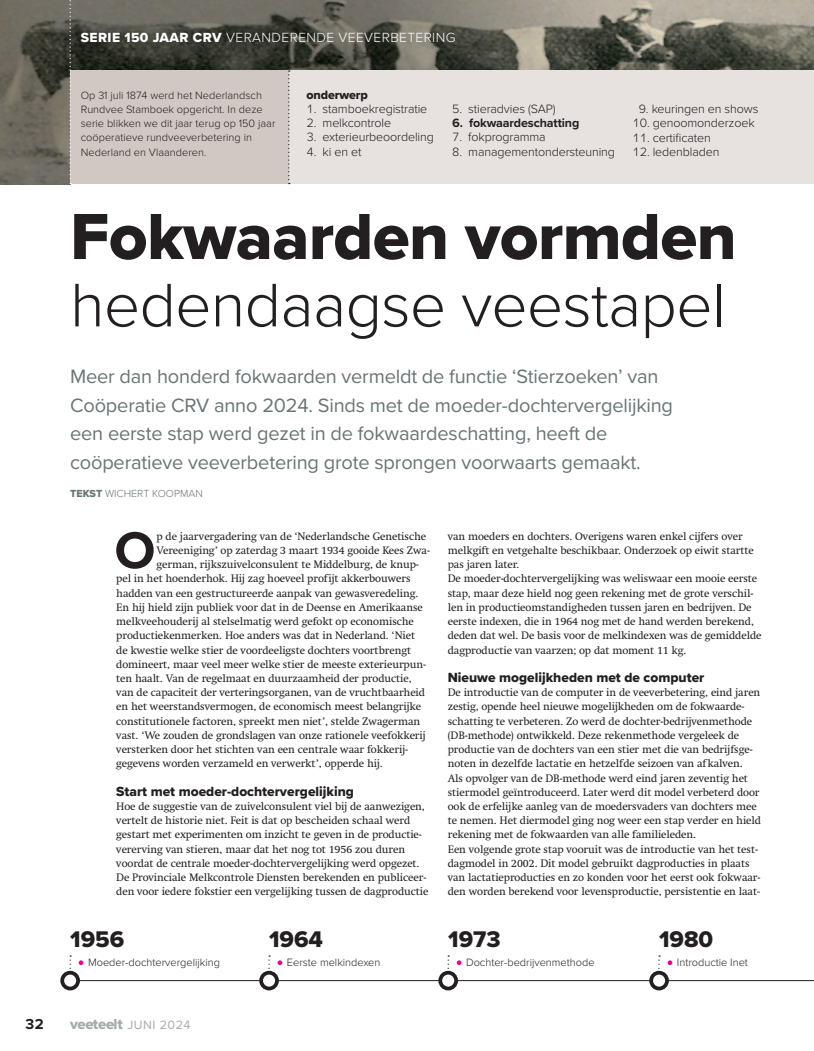
<style>
.page{position:relative;width:814px;height:1051px;background:#fff}
.page>*{position:absolute;margin:0;border:0;box-sizing:border-box;transform-origin:0 0}
.t1{font:67.5px "Proxima Nova Extrabld";letter-spacing:-.01em;color:#231f20}
.t2{font:300 63.75px "Proxima Nova";letter-spacing:-.01em;color:#231f20}
.t3{font:700 53.62px "Proxima Nova";color:#231f20}
.t4{font:23.5px "Proxima Nova Extrabld";color:#231f20}
.t5{font:20px/28.5px "Proxima Nova";letter-spacing:-.01em;color:#687575}
.t6{font:15px "Proxima Nova Extrabld";letter-spacing:-.02em;color:#a6acac}
.t7{font:700 15px "Proxima Nova";color:#231f20}
.t8{font:13.75px "Proxima Nova Extrabld";color:#231f20}
.t9{font:300 13.75px "Proxima Nova";letter-spacing:.03em;color:#fff}
.t10{font:300 12.5px "Proxima Nova";letter-spacing:-.01em;color:#231f20}
.t11{font:700 12.5px "Proxima Nova";letter-spacing:-.01em;color:#231f20}
.t12{font:12.5px "Proxima Nova Extrabld";letter-spacing:-.01em;color:#231f20}
.t13{font:11px/14.2px "Swift LT Pro";letter-spacing:-.01em;color:#231f20}
.t14{font:300 11px/14.2px "Proxima Nova";color:#231f20}
.t15{font:300 10.62px "Proxima Nova";color:#687575}
.s1{font-family:"Proxima Nova Extrabld";font-weight:400}
.s2{font-family:"Proxima Nova";font-size:12.5px}
</style>
<div class="page">
<img style="left:211px;top:0;width:602px;height:70px">
<img style="left:0;top:0;width:211px;height:86px">
<img style="left:0;top:86px;width:70px;height:98px">
<div style="left:70px;top:70px;width:743px;height:114px;background:#e7e2e0"></div>
<div style="left:70px;top:70px;width:219px;height:114px;background:#d1c8c4"></div>
<svg style="left:288px;top:70px;width:2px;height:114px"></svg>
<hr style="left:70px;top:980px;width:743px;height:1px;background:#231f20">
<svg style="left:277px;top:960px;width:5px;height:5px"></svg>
<svg style="left:268px;top:955px;width:2px;height:16px"></svg>
<div style="left:261px;top:973px;width:16px;height:15px;background:#fff;border-radius:50%"></div>
<div style="left:259px;top:971px;width:20px;height:19px;border:4px solid #231f20;border-radius:50%"></div>
<svg style="left:79px;top:960px;width:4px;height:5px"></svg>
<div style="left:62px;top:973px;width:16px;height:15px;background:#fff;border-radius:50%"></div>
<div style="left:60px;top:971px;width:20px;height:19px;border:4px solid #231f20;border-radius:50%"></div>
<svg style="left:456px;top:960px;width:5px;height:5px"></svg>
<svg style="left:447px;top:955px;width:2px;height:16px"></svg>
<div style="left:440px;top:973px;width:16px;height:15px;background:#fff;border-radius:50%"></div>
<div style="left:438px;top:971px;width:20px;height:19px;border:4px solid #231f20;border-radius:50%"></div>
<svg style="left:667px;top:960px;width:5px;height:5px"></svg>
<svg style="left:658px;top:955px;width:2px;height:16px"></svg>
<div style="left:651px;top:973px;width:16px;height:15px;background:#fff;border-radius:50%"></div>
<div style="left:649px;top:971px;width:19px;height:19px;border:4px solid #231f20;border-radius:50%"></div>
<svg style="left:70px;top:0;width:1px;height:184px"></svg>
<p class="t9" style="left:81px;top:27px;width:376px"><span class="s1">SERIE 150 JAAR CRV</span> VERANDERENDE VEEVERBETERING</p>
<p class="t14" style="left:81px;top:87px;width:196px">Op 31 juli 1874 werd het Nederlandsch Rundvee Stamboek opgericht. In deze serie blikken we dit jaar terug op 150 jaar coöperatieve rundveeverbetering in Nederland en Vlaanderen.</p>
<p class="t12" style="left:306px;top:85px;width:63px">onderwerp</p>
<p class="t10" style="left:306px;top:100px;width:122px">1. stamboekregistratie</p>
<p class="t10" style="left:306px;top:114px;width:86px">2. melkcontrole</p>
<p class="t10" style="left:306px;top:128px;width:129px">3. exterieurbeoordeling</p>
<p class="t10" style="left:306px;top:142px;width:57px">4. ki en et</p>
<p class="t10" style="left:452px;top:100px;width:105px">5. stieradvies (SAP)</p>
<p class="t11" style="left:452px;top:114px;width:129px">6. fokwaardeschatting</p>
<p class="t10" style="left:452px;top:128px;width:95px">7. fokprogramma</p>
<p class="t10" style="left:452px;top:142px;width:164px">8. managementondersteuning</p>
<p class="t10" style="left:638px;top:100px;width:121px">9. keuringen en shows</p>
<p class="t10" style="left:632px;top:114px;width:123px">10. genoomonderzoek</p>
<p class="t10" style="left:632px;top:128px;width:80px">11. certificaten</p>
<p class="t10" style="left:632px;top:142px;width:88px">12. ledenbladen</p>
<h1 class="t1" style="left:70px;top:186px;width:668px">Fokwaarden vormden</h1>
<h2 class="t2" style="left:70px;top:258px;width:656px">hedendaagse veestapel</h2>
<p class="t5" style="left:70px;top:361px;width:604px">Meer dan honderd fokwaarden vermeldt de functie ‘Stierzoeken’ van Coöperatie CRV anno 2024. Sinds met de moeder-dochtervergelijking een eerste stap werd gezet in de fokwaardeschatting, heeft de coöperatieve veeverbetering grote sprongen voorwaarts gemaakt.</p>
<p class="t15" style="left:70px;top:486px;width:134px"><span class="s1">TEKST</span> WICHERT KOOPMAN</p>
<h3 class="t3" style="left:114px;top:510px;width:43px">O</h3>
<p class="t13" style="left:156px;top:529px;width:271px">p de jaarvergadering van de ‘Nederlandsche Genetische</p>
<p class="t13" style="left:156px;top:543px;width:275px">Vereeniging’ op zaterdag 3 maart 1934 gooide Kees Zwa-</p>
<p class="t13" style="left:156px;top:557px;width:264px">german, rĳkszuivelconsulent te Middelburg, de knup-</p>
<p class="t13" style="left:116px;top:571px;width:296px">pel in het hoenderhok. Hĳ zag hoeveel profĳt akkerbouwers</p>
<p class="t13" style="left:116px;top:586px;width:303px">hadden van een gestructureerde aanpak van gewasveredeling.</p>
<p class="t13" style="left:116px;top:600px;width:308px">En hĳ hield zĳn publiek voor dat in de Deense en Amerikaanse</p>
<p class="t13" style="left:116px;top:614px;width:299px">melkveehouderĳ al stelselmatig werd gefokt op economische</p>
<p class="t13" style="left:116px;top:628px;width:300px">productiekenmerken. Hoe anders was dat in Nederland. ‘Niet</p>
<p class="t13" style="left:116px;top:643px;width:296px">de kwestie welke stier de voordeeligste dochters voortbrengt</p>
<p class="t13" style="left:116px;top:657px;width:311px">domineert, maar veel meer welke stier de meeste exterieurpun-</p>
<p class="t13" style="left:116px;top:671px;width:297px">ten haalt. Van de regelmaat en duurzaamheid der productie,</p>
<p class="t13" style="left:116px;top:685px;width:310px">van de capaciteit der verteringsorganen, van de vruchtbaarheid</p>
<p class="t13" style="left:116px;top:699px;width:306px">en het weerstandsvermogen, de economisch me est belangrĳke</p>
<p class="t13" style="left:116px;top:714px;width:305px">constitutionele factoren, spreekt men niet’, stelde Zwagerman</p>
<p class="t13" style="left:116px;top:728px;width:311px">vast. ‘We zouden de grondslagen van onze rationele veefokkerĳ</p>
<p class="t13" style="left:116px;top:742px;width:293px">versterken door het stichten van een centrale waar fokkerĳ-</p>
<p class="t13" style="left:116px;top:756px;width:268px">gegevens worden verzameld en verwerkt’, opperde hĳ.</p>
<p class="t8" style="left:116px;top:781px;width:239px">Start met moeder-dochtervergelijking</p>
<p class="t13" style="left:116px;top:799px;width:313px">Hoe de suggestie van de zuivelconsulent viel bĳ de aanwezigen, vertelt de historie niet. Feit is dat op bescheiden schaal werd gestart met experimenten om inzicht te geven in de productie&shy;vererving van stieren, maar dat het nog tot 1956 zou duren voordat de centrale moeder-dochtervergelĳking werd opgezet.<br>De Provinciale Melkcontrole Diensten berekenden en publiceer&shy;den voor iedere fokstier een vergelĳking tussen de dagproductie</p>
<h3 class="t4" style="left:70px;top:922px;width:56px">1956</h3>
<p class="t14" style="left:88px;top:955px;width:133px">Moeder-dochtervergelijking</p>
<h3 class="t4" style="left:269px;top:922px;width:55px">1964</h3>
<p class="t14" style="left:287px;top:955px;width:95px">Eerste melkindexen</p>
<p class="t13" style="left:447px;top:529px;width:315px">van moeders en dochters. Overigens waren enkel cĳfers over melkgift en vetgehalte beschikbaar. Onderzoek op eiwit startte pas jaren later.<br>De moeder-dochtervergelĳking was weliswaar een mooie eerste stap, maar deze hield nog geen rekening met de grote verschil&shy;len in productieomstandigheden tussen jaren en bedrĳven. De eerste indexen, die in 1964 nog met de hand werden berekend, deden dat wel. De basis voor de melkindexen was de gemiddelde dagproductie van vaarzen; op dat moment 11 kg.</p>
<p class="t8" style="left:447px;top:667px;width:258px">Nieuwe mogelijkheden met de computer</p>
<p class="t13" style="left:447px;top:685px;width:315px">De introductie van de computer in de veeverbetering, eind jaren zestig, opende heel nieuwe mogelĳkheden om de fokwaarde&shy;schatting te verbeteren. Zo werd de dochter-bedrĳvenmethode (DB-methode) ontwikkeld. Deze rekenmethode vergeleek de productie van de dochters van een stier met die van bedrĳfsge&shy;noten in dezelfde lactatie en hetzelfde seizoen van afkalven.<br>Als opvolger van de DB-methode werd eind jaren zeventig het stiermodel geïntroduceerd. Later werd dit model verbeterd door ook de erfelĳke aanleg van de moedersvaders van dochters mee te nemen. Het diermodel ging nog weer een stap verder en hield rekening met de fokwaarden van alle familieleden.<br>Een volgende grote stap vooruit was de introductie van het test&shy;dagmodel in 2002. Dit model gebruikt dagproducties in plaats van lactatieproducties en zo konden voor het eerst ook fokwaar&shy;den worden berekend voor levensproductie, persistentie en laat-</p>
<h3 class="t4" style="left:448px;top:922px;width:54px">1973</h3>
<p class="t14" style="left:466px;top:955px;width:130px">Dochter-bedrij venmethode</p>
<h3 class="t4" style="left:659px;top:922px;width:56px">1980</h3>
<p class="t14" style="left:677px;top:955px;width:72px">Introductie Inet</p>
<h3 class="t7" style="left:25px;top:1013px;width:20px">32</h3>
<h3 class="t6" style="left:70px;top:1013px;width:122px">veeteelt <span class="s2">JUNI 2024</span></h3>
</div>
